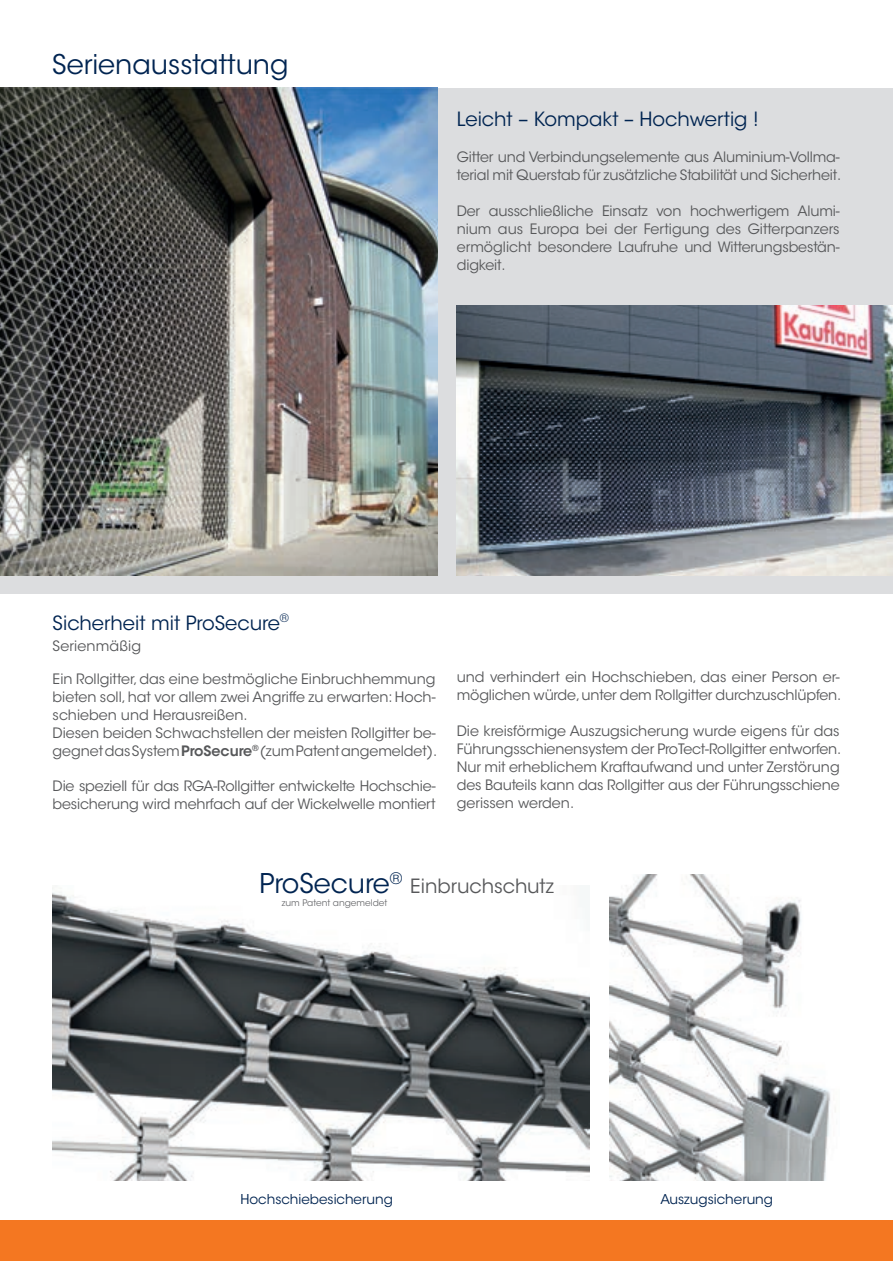
<style>
.page{position:relative;width:893px;height:1261px;background:#fff}
.page>*{position:absolute;margin:0;border:0;box-sizing:border-box;transform-origin:0 0}
.t1{font:27px "ITC Avant Garde Std";color:#002451}
.t2{font:19.5px "ITC Avant Garde Std";color:#002451}
.t3{font:19.5px "ITC Avant Garde Std";color:#57585a}
.t4{font:14.25px/18px "ITC Avant Garde Std";letter-spacing:-.01em;color:#57585a}
.t5{font:14.25px "ITC Avant Garde Std";letter-spacing:.01em;color:#57585a}
.t6{font:13.5px "ITC Avant Garde Std";color:#002451}
.t7{font:9px "ITC Avant Garde Std";color:#6c6d70}
.s1{font-weight:600}
</style>
<div class="page">
<div style="left:0;top:0;width:892px;height:1261px;background:#dcdddf"></div>
<div style="left:0;top:0;width:892px;height:88px;background:#fff"></div>
<div style="left:0;top:1220px;width:892px;height:41px;background:#f47721"></div>
<div style="left:0;top:594px;width:892px;height:626px;background:#fff"></div>
<img style="left:609px;top:875px;width:227px;height:306px">
<img style="left:52px;top:887px;width:537px;height:294px">
<img style="left:457px;top:306px;width:435px;height:270px">
<img style="left:0;top:88px;width:437px;height:487px">
<h1 class="t1" style="left:52px;top:48px;width:238px">Serienausstattung</h1>
<h2 class="t2" style="left:457px;top:107px;width:303px">Leicht – Kompakt – Hochwertig !</h2>
<p class="t4" style="left:457px;top:148px;width:386px">Gitter und Verbindungselemente aus Aluminium-Vollma&shy;terial mit Querstab für zusätzliche Stabilität und Sicherheit.</p>
<p class="t4" style="left:457px;top:202px;width:384px;text-align:justify">Der ausschließliche Einsatz von hochwertigem Alumi&shy;nium aus Europa bei der Fertigung des Gitterpanzers ermöglicht besondere Laufruhe und Witterungsbestän&shy;digkeit.</p>
<h2 class="t2" style="left:53px;top:611px;width:238px">Sicherheit mit ProSecure<sup>®</sup></h2>
<p class="t5" style="left:53px;top:637px;width:90px">Serienmäßig</p>
<p class="t4" style="left:53px;top:670px;width:386px">Ein Rollgitter, das eine bestmögliche Einbruchhemmung bieten soll, hat vor allem zwei Angriffe zu erwarten: Hoch&shy;schieben und Herausreißen.<br>Diesen beiden Schwachstellen der meisten Rollgitter be&shy;gegnet das System <span class="s1">ProSecure</span><sup>®</sup>(zum Patent angemeldet).</p>
<p class="t4" style="left:53px;top:776px;width:384px">Die speziell für das RGA-Rollgitter entwickelte Hochschie&shy;besicherung wird mehrfach auf der Wickelwelle montiert</p>
<p class="t4" style="left:457px;top:668px;width:386px">und verhindert ein Hochschieben, das einer Person er&shy;möglichen würde, unter dem Rollgitter durchzuschlüpfen.</p>
<p class="t4" style="left:457px;top:722px;width:386px;text-align:justify">Die kreisförmige Auszugsicherung wurde eigens für das Führungsschienensystem der ProTect-Rollgitter entworfen.<br>Nur mit erheblichem Kraftaufwand und unter Zerstörung des Bauteils kann das Rollgitter aus der Führungsschiene gerissen werden.</p>
<h1 class="t1" style="left:259px;top:866px;width:144px">ProSecure<sup>®</sup></h1>
<h2 class="t3" style="left:410px;top:873px;width:145px">Einbruchschutz</h2>
<p class="t7" style="left:282px;top:897px;width:107px">zum Patent angemeldet</p>
<p class="t6" style="left:240px;top:1190px;width:154px">Hochschiebesicherung</p>
<p class="t6" style="left:660px;top:1190px;width:114px">Auszugsicherung</p>
</div>
